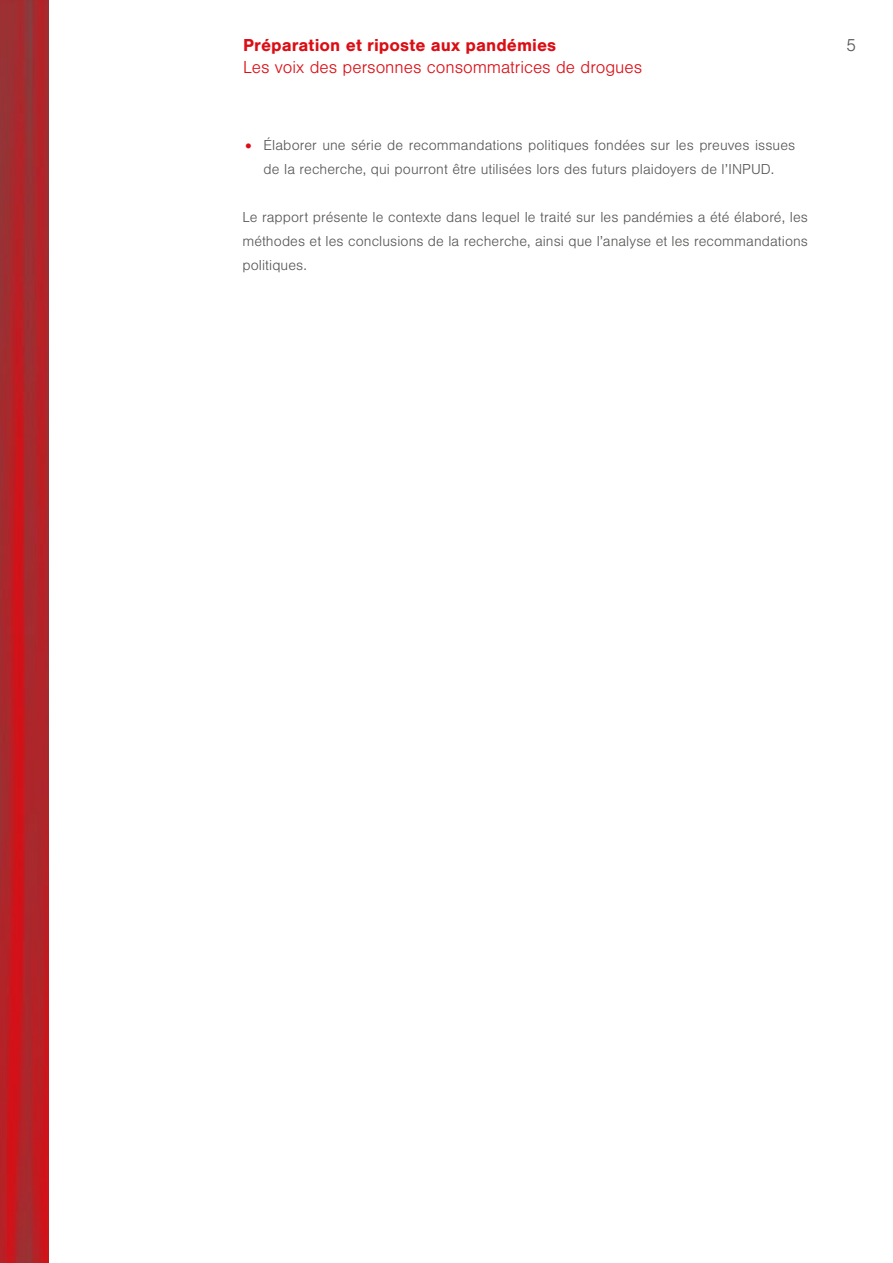
<style>
.page{position:relative;width:893px;height:1263px;background:#fff}
.page>*{position:absolute;margin:0;border:0;box-sizing:border-box;transform-origin:0 0}
.t1{font:300 18px "Nimbus San";letter-spacing:-.005em;color:#db0e15}
.t2{font:700 18px "Nimbus San";color:#db0e15}
.t3{font:300 18px "Nimbus San";color:#575756}
.t4{font:300 15px/24px "Nimbus San";letter-spacing:.005em;color:#575756;text-align:center}
.s1{font-weight:900;font-size:18px;color:#db0e15}
</style>
<div class="page">
<img style="left:0;top:0;width:49px;height:1263px">
<p class="t2" style="left:243px;top:35px;width:315px">Préparation et riposte aux pandémies</p>
<p class="t1" style="left:243px;top:58px;width:400px">Les voix des personnes consommatrices de drogues</p>
<p class="t4" style="left:242px;top:134px;width:554px"><span class="s1">•</span> Élaborer une série de recommandations politiques fondées sur les preuves issues de la recherche, qui pourront être utilisées lors des futurs plaidoyers de l’INPUD.</p>
<p class="t4" style="left:242px;top:206px;width:567px;text-align:justify">Le rapport présente le contexte dans lequel le traité sur les pandémies a été élaboré, les méthodes et les conclusions de la recherche, ainsi que l’analyse et les recommandations politiques.</p>
<p class="t3" style="left:846px;top:35px;width:12px">5</p>
</div>
